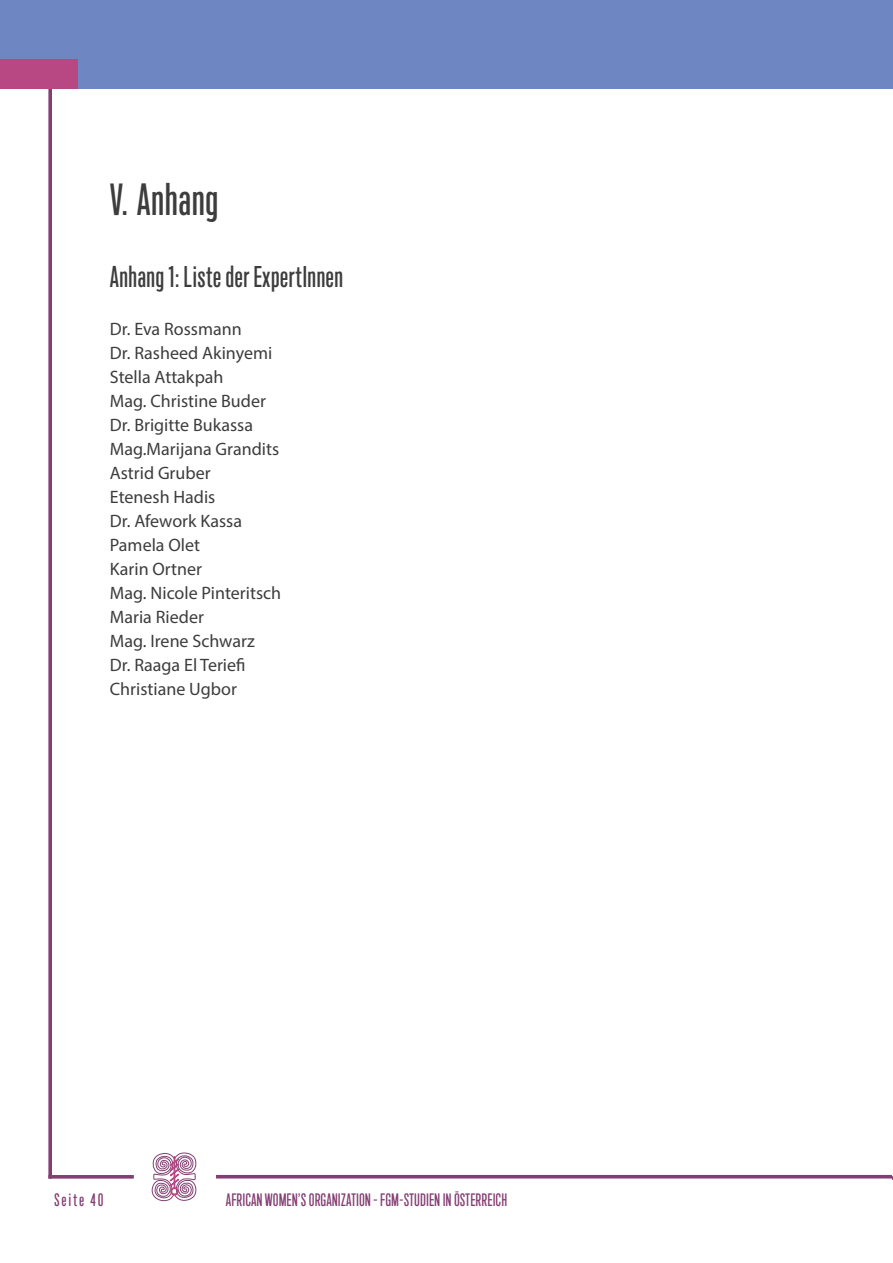
<style>
.page{position:relative;width:893px;height:1263px;background:#fff}
.page>*{position:absolute;margin:0;border:0;box-sizing:border-box;transform-origin:0 0}
.Überschrift_1{font:45px "Marsden S Medium";color:#3d3d3d}
.Überschrift_3{font:30px "Marsden S Medium";color:#3d3d3d}
.t1{font:18px "Myriad Pro";color:#3d3d3d}
.t2{font:18px "Marsden S Medium";color:#833f73}
</style>
<div class="page">
<div style="left:0;top:0;width:892px;height:89px;background:#6e86c1"></div>
<svg style="left:48px;top:89px;width:4px;height:1086px;background:#8f5281"></svg>
<hr style="left:216px;top:1175px;width:676px;height:3px;background:#833f73">
<hr style="left:48px;top:1175px;width:86px;height:3px;background:#833f73">
<div style="left:0;top:59px;width:78px;height:30px;background:#b74884"></div>
<svg style="left:152px;top:1152px;width:45px;height:49px"></svg>
<hr style="left:892px;top:0;width:1px;height:89px;background:#6e86c1">
<p class="Überschrift_1" style="left:110px;top:177px;width:110px">V. Anhang</p>
<p class="Überschrift_3" style="left:110px;top:262px;width:235px">Anhang 1: Liste der ExpertInnen</p>
<p class="t1" style="left:110px;top:318px;width:133px">Dr. Eva Rossmann</p>
<p class="t1" style="left:110px;top:342px;width:164px">Dr. Rasheed Akinyemi</p>
<p class="t1" style="left:110px;top:366px;width:115px">Stella Attakpah</p>
<p class="t1" style="left:110px;top:390px;width:158px">Mag. Christine Buder</p>
<p class="t1" style="left:110px;top:414px;width:145px">Dr. Brigitte Bukassa</p>
<p class="t1" style="left:110px;top:438px;width:171px">Mag.Marijana Grandits</p>
<p class="t1" style="left:110px;top:462px;width:102px">Astrid Gruber</p>
<p class="t1" style="left:110px;top:486px;width:107px">Etenesh Hadis</p>
<p class="t1" style="left:110px;top:510px;width:134px">Dr. Afework Kassa</p>
<p class="t1" style="left:110px;top:534px;width:92px">Pamela Olet</p>
<p class="t1" style="left:110px;top:558px;width:94px">Karin Ortner</p>
<p class="t1" style="left:110px;top:582px;width:173px">Mag. Nicole Pinteritsch</p>
<p class="t1" style="left:110px;top:606px;width:96px">Maria Rieder</p>
<p class="t1" style="left:110px;top:630px;width:147px">Mag. Irene Schwarz</p>
<p class="t1" style="left:110px;top:654px;width:137px">Dr. Raaga El Teriefi</p>
<p class="t1" style="left:110px;top:678px;width:129px">Christiane Ugbor</p>
<p class="t2" style="left:54px;top:1190px;width:51px">Seite 40</p>
<p class="t2" style="left:226px;top:1191px;width:283px">AFRICAN WOMEN’S ORGANIZATION - FGM-STUDIEN IN ÖSTERREICH</p>
</div>
